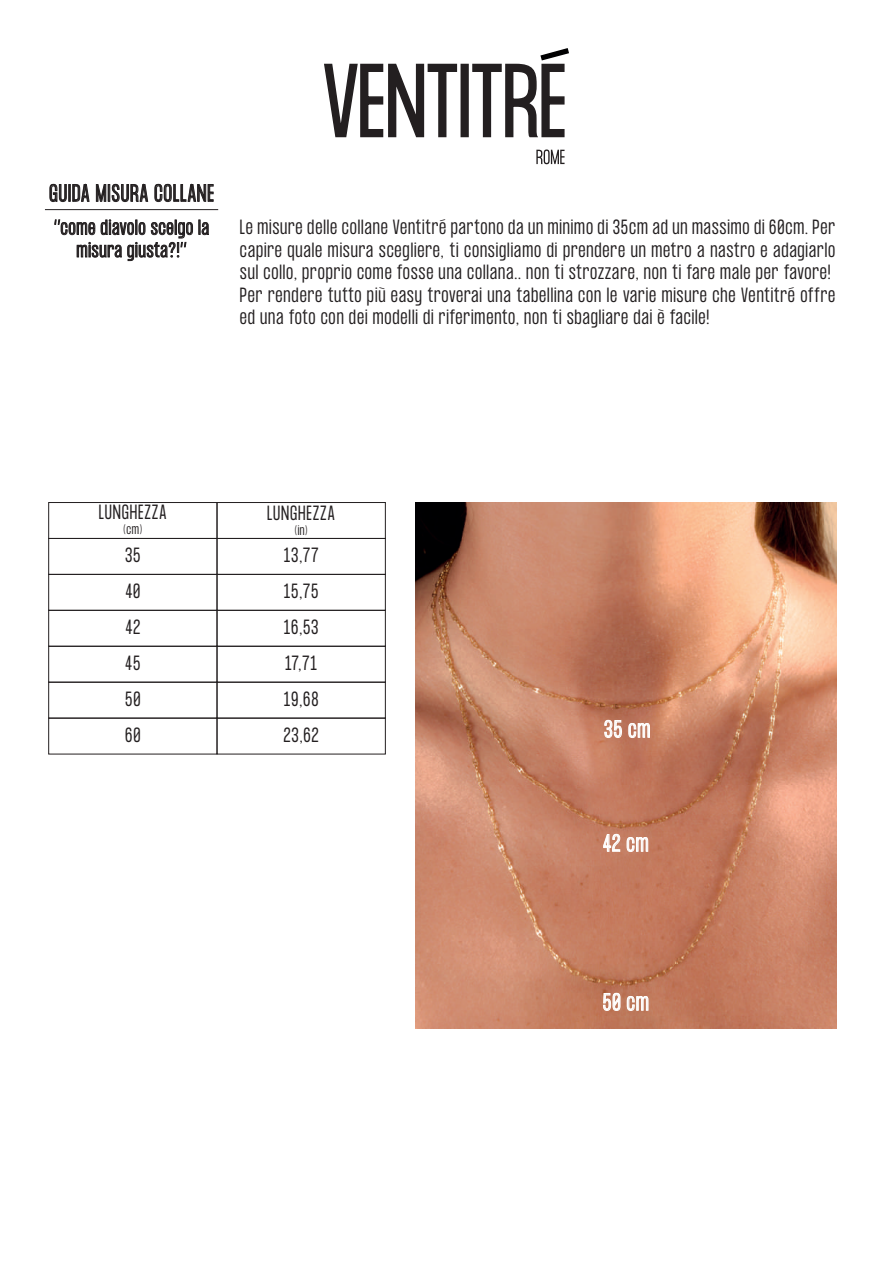
<style>
.page{position:relative;width:893px;height:1263px;background:#fff}
.page>*{position:absolute;margin:0;border:0;box-sizing:border-box;transform-origin:0 0}
.t1{font:300 21px "Formula Condensed";letter-spacing:.05em;color:#231f20}
.t2{font:300 21px "Formula Condensed";letter-spacing:.05em;color:#fff}
.t3{font:300 18px/36px "Formula Condensed";letter-spacing:.04em;color:#231f20;text-align:justify}
.t4{font:300 12px "Formula Condensed";color:#231f20}
</style>
<div class="page">
<svg style="left:324px;top:63px;width:134px;height:75px"></svg>
<div style="left:461px;top:64px;width:8px;height:73px;background:#231f20;border:2px solid #231f20"></div>
<svg style="left:472px;top:48px;width:97px;height:90px"></svg>
<svg style="left:536px;top:149px;width:28px;height:15px"></svg>
<svg style="left:50px;top:184px;width:39px;height:18px"></svg>
<svg style="left:96px;top:184px;width:52px;height:18px"></svg>
<svg style="left:155px;top:184px;width:59px;height:18px"></svg>
<hr style="left:45px;top:209px;width:173px;height:1px;background:#231f20">
<svg style="left:199px;top:220px;width:10px;height:15px"></svg>
<svg style="left:54px;top:219px;width:139px;height:42px"></svg>
<div style="left:49px;top:502px;width:168px;height:37px;border:1px solid #231f20"></div>
<div style="left:217px;top:502px;width:168px;height:37px;border:1px solid #231f20"></div>
<div style="left:49px;top:574px;width:168px;height:36px;border:1px solid #231f20"></div>
<div style="left:217px;top:574px;width:168px;height:36px;border:1px solid #231f20"></div>
<div style="left:49px;top:610px;width:168px;height:36px;border:1px solid #231f20"></div>
<div style="left:217px;top:610px;width:168px;height:36px;border:1px solid #231f20"></div>
<div style="left:49px;top:646px;width:168px;height:36px;border:1px solid #231f20"></div>
<div style="left:217px;top:646px;width:168px;height:36px;border:1px solid #231f20"></div>
<div style="left:49px;top:682px;width:168px;height:36px;border:1px solid #231f20"></div>
<div style="left:217px;top:682px;width:168px;height:36px;border:1px solid #231f20"></div>
<div style="left:49px;top:718px;width:168px;height:36px;border:1px solid #231f20"></div>
<div style="left:217px;top:718px;width:168px;height:36px;border:1px solid #231f20"></div>
<img style="left:415px;top:503px;width:421px;height:525px">
<svg style="left:604px;top:720px;width:18px;height:18px"></svg>
<svg style="left:628px;top:723px;width:22px;height:15px"></svg>
<svg style="left:603px;top:993px;width:17px;height:18px"></svg>
<svg style="left:627px;top:996px;width:21px;height:15px"></svg>
<svg style="left:603px;top:834px;width:17px;height:18px"></svg>
<svg style="left:627px;top:837px;width:21px;height:15px"></svg>
<p class="t1" style="left:49px;top:181px;width:166px">GUIDA MISURA COLLANE</p>
<p class="t3" style="left:54px;top:217px;width:156px;line-height:22.5px;text-align:center">‘’come diavolo scelgo la misura giusta?!’’</p>
<p class="t3" style="left:240px;top:217px;width:597px;line-height:22.5px;text-align:left">Le misure delle collane Ventitré partono da un minimo di 35cm ad un massimo di 60cm. Per capire quale misura scegliere, ti consigliamo di prendere un metro a nastro e adagiarlo sul collo, proprio come fosse una collana.. non ti strozzare, non ti fare male per favore!<br>Per rendere tutto più easy troverai una tabellina con le varie misure che Ventitré offre ed una foto con dei modelli di riferimento, non ti sbagliare dai è facile!</p>
<p class="t3" style="left:99px;top:495px;width:69px">LUNGHEZZA</p>
<p class="t4" style="left:124px;top:522px;width:20px">(cm)</p>
<p class="t3" style="left:125px;top:537px;width:17px">35<br>40<br>42<br>45<br>50<br>60</p>
<p class="t3" style="left:267px;top:496px;width:69px">LUNGHEZZA</p>
<p class="t4" style="left:295px;top:523px;width:14px">(in)</p>
<p class="t3" style="left:283px;top:538px;width:37px">13,77<br>15,75<br>16,53<br>17,71<br>19,68<br>23,62</p>
<p class="t2" style="left:604px;top:716px;width:48px">35 cm</p>
<p class="t2" style="left:603px;top:830px;width:47px">42 cm</p>
<p class="t2" style="left:603px;top:989px;width:47px">50 cm</p>
</div>
